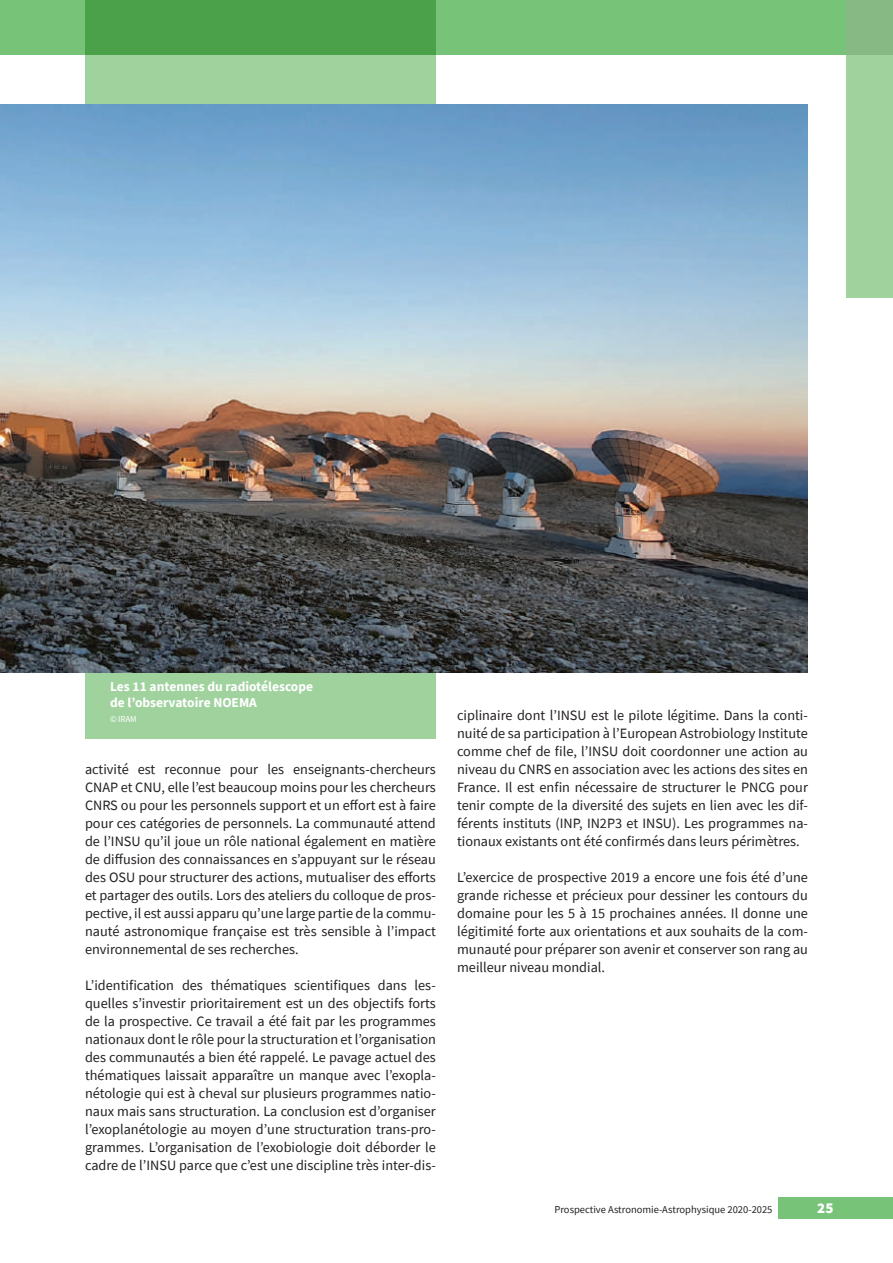
<style>
.page{position:relative;width:893px;height:1263px;background:#fff}
.page>*{position:absolute;margin:0;border:0;box-sizing:border-box;transform-origin:0 0}
.t1{font:900 15px "Source Sans Pro";color:#fff}
.t2{font:14.25px/18px "Source Sans Pro";color:#231f20;text-align:justify}
.t3{font:700 13.5px/16.2px "Source Sans Pro";color:#fff}
.t4{font:10.5px "Source Sans Pro";color:#231f20}
.t5{font:9px "Source Sans Pro";color:#fff}
</style>
<div class="page">
<div style="left:778px;top:1197px;width:115px;height:21px;background:#77c479"></div>
<div style="left:85px;top:0;width:351px;height:738px;background:#a0d29e"></div>
<svg style="left:0;top:0;width:846px;height:55px;background:#64b565"></svg>
<img style="left:0;top:104px;width:808px;height:568px">
<div style="left:846px;top:0;width:47px;height:298px;background:linear-gradient(to bottom,#90c28e,#a7d9a5)"></div>
<p class="t3" style="left:110px;top:678px;width:205px">Les 11 antennes du radiotélescope de l’observatoire NOEMA</p>
<p class="t5" style="left:110px;top:713px;width:28px">© IRAM</p>
<p class="t2" style="left:85px;top:760px;width:352px">activité est reconnue pour les enseignants-chercheurs CNAP et CNU, elle l’est beaucoup moins pour les chercheurs CNRS ou pour les personnels support et un effort est à faire pour ces catégories de personnels. La communauté attend de l’INSU qu’il joue un rôle national également en matière de diffusion des connaissances en s’appuyant sur le réseau des OSU pour structurer des actions, mutualiser des efforts et partager des outils. Lors des ateliers du colloque de pros&shy;pective, il est aussi apparu qu’une large partie de la commu&shy;nauté astronomique française est très sensible à l’impact environnemental de ses recherches.</p>
<p class="t2" style="left:85px;top:976px;width:352px">L’identification des thématiques scientifiques dans les&shy;quelles s’investir prioritairement est un des objectifs forts de la prospective. Ce travail a été fait par les programmes nationaux dont le rôle pour la structuration et l’organisation des communautés a bien été rappelé. Le pavage actuel des thématiques laissait apparaître un manque avec l’exopla&shy;nétologie qui est à cheval sur plusieurs programmes natio&shy;naux mais sans structuration. La conclusion est d’organiser l’exoplanétologie au moyen d’une structuration trans-pro&shy;grammes. L’organisation de l’exobiologie doit déborder le cadre de l’INSU parce que c’est une discipline très inter-dis-</p>
<p class="t2" style="left:457px;top:706px;width:352px">ciplinaire dont l’INSU est le pilote légitime. Dans la conti&shy;nuité de sa participation à l’European Astrobiology Institute comme chef de file, l’INSU doit coordonner une action au niveau du CNRS en association avec les actions des sites en France. Il est enfin nécessaire de structurer le PNCG pour tenir compte de la diversité des sujets en lien avec les dif&shy;férents instituts (INP, IN2P3 et INSU). Les programmes na&shy;tionaux existants ont été confirmés dans leurs périmètres.</p>
<p class="t2" style="left:457px;top:868px;width:352px">L’exercice de prospective 2019 a encore une fois été d’une grande richesse et précieux pour dessiner les contours du domaine pour les 5 à 15 prochaines années. Il donne une légitimité forte aux orientations et aux souhaits de la com&shy;munauté pour préparer son avenir et conserver son rang au meilleur niveau mondial.</p>
<p class="t4" style="left:554px;top:1203px;width:220px">Prospective Astronomie-Astrophysique 2020-2025</p>
<p class="t1" style="left:817px;top:1198px;width:18px">25</p>
</div>
